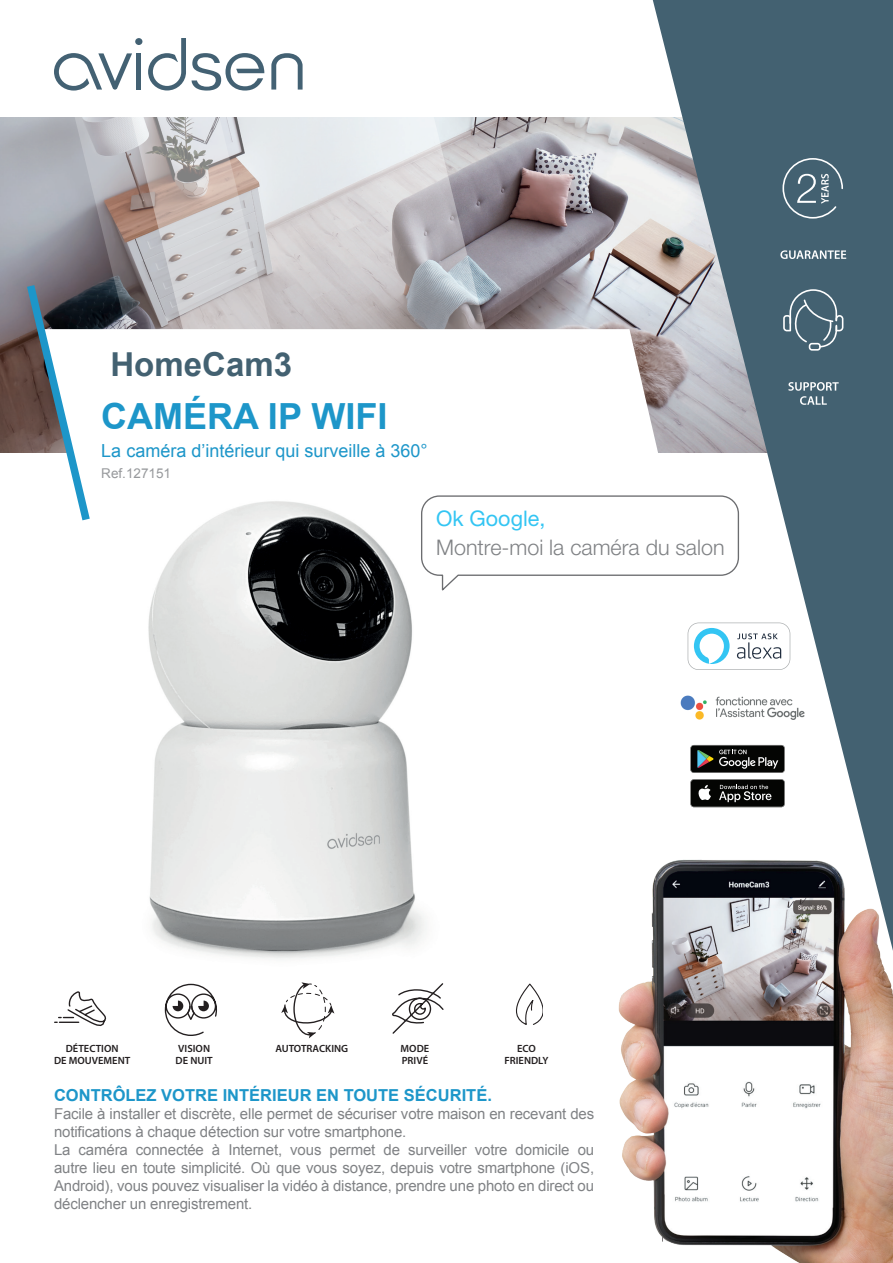
<style>
.page{position:relative;width:893px;height:1263px;background:#fff}
.page>*{position:absolute;margin:0;border:0;box-sizing:border-box;transform-origin:0 0}
.t1{font:700 36px "Arial";color:#1d96c9}
.t2{font:700 33px "Arial";color:#436171}
.t3{font:300 21.45px "Helvetica Neue LT Std";color:#808285}
.t4{font:21.45px "Helvetica Neue LT Std";color:#33c5f3}
.t5{font:18px "Arial";color:#1d96c9}
.t6{font:700 16.5px "Arial";color:#1d96c9}
.t7{font:15px/18px "Arial";letter-spacing:-.01em;color:#808285}
.t8{font:13.5px "Arial";color:#97999c}
.t9{font:600 10.5px/12.6px "Myriad Pro";color:#231f20;text-align:center}
</style>
<div class="page">
<img style="left:148px;top:501px;width:278px;height:458px">
<img style="left:0;top:118px;width:653px;height:335px">
<svg style="left:95px;top:329px;width:558px;height:124px"></svg>
<img style="left:618px;top:885px;width:275px;height:378px">
<svg style="left:288px;top:117px;width:214px;height:282px"></svg>
<svg style="left:62px;top:69px;width:226px;height:330px"></svg>
<svg style="left:653px;top:0;width:240px;height:951px;fill:#436171"></svg>
<svg style="left:22px;top:277px;width:73px;height:244px"></svg>
<svg style="left:192px;top:53px;width:72px;height:38px"></svg>
<div style="left:136px;top:53px;width:5px;height:37px;background:#436173"></div>
<svg style="left:271px;top:53px;width:32px;height:37px"></svg>
<div style="left:135px;top:38px;width:7px;height:7px;background:#436173;border-radius:50%"></div>
<svg style="left:54px;top:53px;width:78px;height:38px"></svg>
<svg style="left:148px;top:38px;width:38px;height:52px"></svg>
<svg style="left:690px;top:745px;width:95px;height:28px;background:#2d302d"></svg>
<svg style="left:690px;top:779px;width:95px;height:28px;background:#2e2f2d"></svg>
<svg style="left:783px;top:289px;width:60px;height:62px;background:#5b7583"></svg>
<svg style="left:788px;top:382px;width:51px;height:23px"></svg>
<svg style="left:780px;top:250px;width:66px;height:9px"></svg>
<div style="left:782px;top:0;width:111px;height:219px;background:#436171"></div>
<svg style="left:420px;top:495px;width:320px;height:98px"></svg>
<svg style="left:688px;top:622px;width:102px;height:48px"></svg>
<img style="left:656px;top:673px;width:166px;height:68px">
<svg style="left:516px;top:983px;width:27px;height:42px"></svg>
<svg style="left:54px;top:982px;width:390px;height:56px"></svg>
<h2 class="t2" style="left:110px;top:343px;width:183px">HomeCam3</h2>
<h1 class="t1" style="left:101px;top:393px;width:288px">CAMÉRA IP WIFI</h1>
<p class="t5" style="left:101px;top:439px;width:328px">La caméra d’intérieur qui surveille à 360°</p>
<p class="t8" style="left:101px;top:465px;width:71px">Ref.127151</p>
<h3 class="t4" style="left:436px;top:505px;width:111px">Ok Google,</h3>
<h3 class="t3" style="left:436px;top:534px;width:290px">Montre-moi la caméra du salon</h3>
<p class="t9" style="left:54px;top:1042px;width:78px">DÉTECTION<br>DE MOUVEMENT</p>
<p class="t9" style="left:176px;top:1042px;width:39px;text-align:left">VISION<br>DE NUIT</p>
<p class="t9" style="left:275px;top:1042px;width:74px">AUTOTRACKING</p>
<p class="t9" style="left:401px;top:1042px;width:30px;text-align:left">MODE<br>PRIVÉ</p>
<p class="t9" style="left:504px;top:1042px;width:46px">ECO<br>FRIENDLY</p>
<p class="t6" style="left:54px;top:1084px;width:439px">CONTRÔLEZ VOTRE INTÉRIEUR EN TOUTE SÉCURITÉ.</p>
<p class="t7" style="left:54px;top:1105px;width:542px">Facile à installer et discrète, elle permet de sécuriser votre maison en recevant des notifications à chaque détection sur votre smartphone.<br>La caméra connectée à Internet, vous permet de surveiller votre domicile ou autre lieu en toute simplicité. Où que vous soyez, depuis votre smartphone (iOS, Android), vous pouvez visualiser la vidéo à distance, prendre une photo en direct ou déclencher un enregistrement.</p>
</div>
